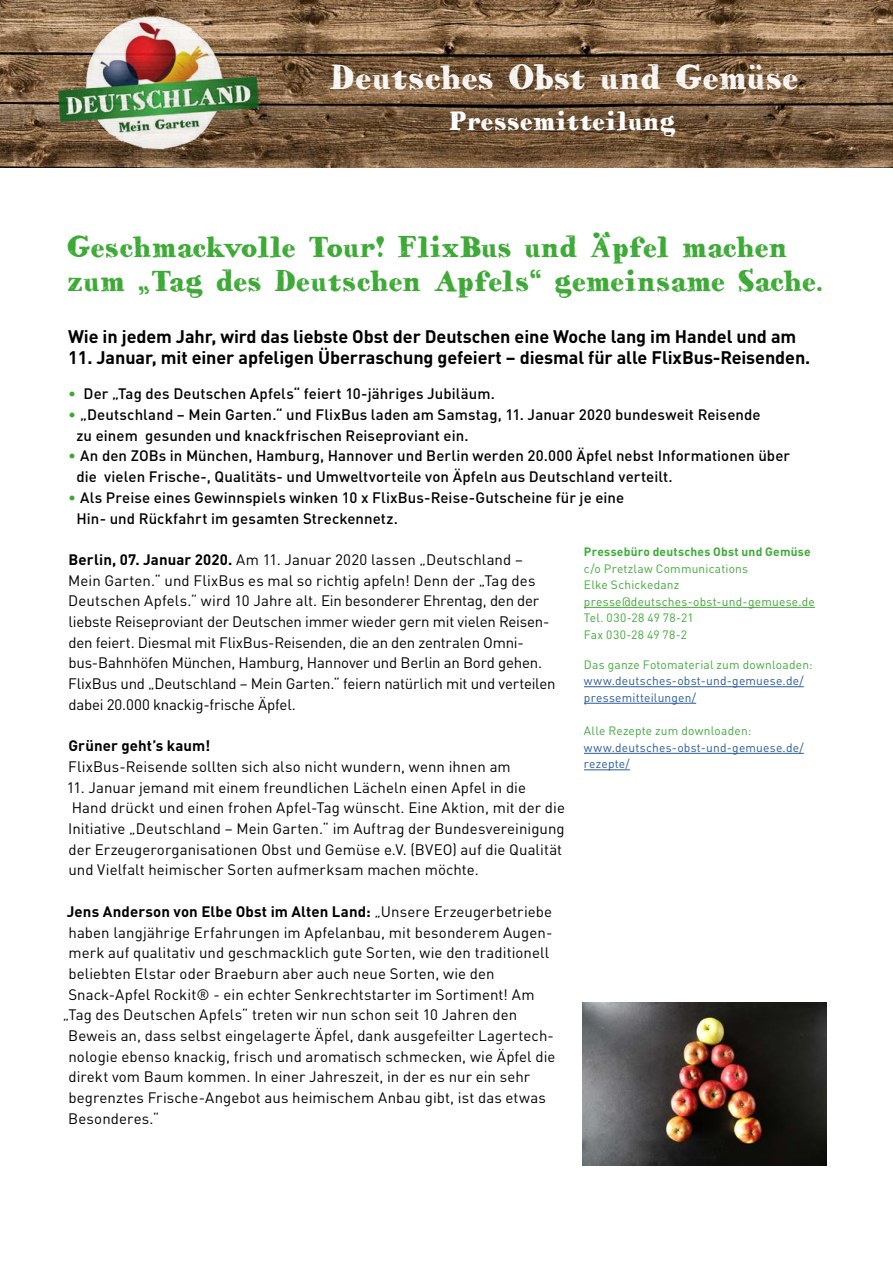
<style>
.page{position:relative;width:893px;height:1263px;background:#fff}
.page>*{position:absolute;margin:0;border:0;box-sizing:border-box;transform-origin:0 0}
.t1{font:34.5px "HVD Bodedo";color:#fff}
.t2{font:30px/33.8px "HVD Bodedo";letter-spacing:-.02em;color:#3daa36}
.t3{font:27px "HVD Bodedo";letter-spacing:-.005em;color:#fff}
.t4{font:700 18px "DIN Pro";letter-spacing:-.005em;color:#000}
.t5{font:15px/20.7px "DIN Pro";letter-spacing:.005em;color:#000}
.t6{font:500 15px/20.7px "DIN Pro";letter-spacing:.005em;color:#000}
.t7{font:700 15px "DIN Pro";letter-spacing:.01em;color:#000}
.t8{font:12px/16.5px "DIN Pro";letter-spacing:.015em;color:#3eab38}
.t9{font:12px/16.5px "DIN Pro";letter-spacing:.015em;color:#275b9b}
.t10{font:12px "DIN Pro";letter-spacing:.02em;color:#3fa535}
.t11{font:700 12px "DIN Pro";letter-spacing:.02em;color:#3eab38}
.s1{font-weight:400;color:#3fa535}
.s2{font-weight:700}
.s3{font-weight:400}
</style>
<div class="page">
<img style="left:0;top:0;width:518px;height:167px">
<img style="left:518px;top:0;width:375px;height:167px">
<hr style="left:584px;top:607px;width:231px;height:1px;background:#3fa535">
<hr style="left:584px;top:686px;width:220px;height:1px;background:#275b9b">
<hr style="left:584px;top:703px;width:112px;height:1px;background:#275b9b">
<hr style="left:584px;top:753px;width:220px;height:1px;background:#275b9b">
<hr style="left:584px;top:769px;width:46px;height:1px;background:#275b9b">
<img style="left:53px;top:9px;width:211px;height:151px">
<img style="left:582px;top:1002px;width:244px;height:163px">
<h1 class="t1" style="left:330px;top:55px;width:471px">Deutsches Obst und Gemüse</h1>
<h3 class="t3" style="left:450px;top:104px;width:228px">Pressemitteilung</h3>
<h2 class="t2" style="left:67px;top:230px;width:757px">Geschmackvolle Tour! FlixBus und Äpfel machen zum „Tag des Deutschen Apfels“ gemeinsame Sache.</h2>
<p class="t4" style="left:68px;top:321px;width:730px">Wie in jedem Jahr, wird das liebste Obst der Deutschen eine Woche lang im Handel und am</p>
<p class="t4" style="left:68px;top:343px;width:744px">11. Januar, mit einer apfeligen Überraschung gefeiert – diesmal für alle FlixBus-Reisenden.</p>
<p class="t6" style="left:68px;top:382px;width:429px"><span class="s1">•</span> Der „Tag des Deutschen Apfels“ feiert 10-jähriges Jubiläum.</p>
<p class="t6" style="left:77px;top:403px;width:686px;text-indent:-9px"><span class="s1">•</span> „Deutschland – Mein Garten.“ und FlixBus laden am Samstag, 11. Januar 2020 bundesweit Reisende zu einem gesunden und knackfrischen Reiseproviant ein.</p>
<p class="t6" style="left:77px;top:444px;width:715px;text-indent:-9px"><span class="s1">•</span> An den ZOBs in München, Hamburg, Hannover und Berlin werden 20.000 Äpfel nebst Informationen über die vielen Frische-, Qualitäts- und Umweltvorteile von Äpfeln aus Deutschland verteilt.</p>
<p class="t6" style="left:77px;top:485px;width:549px;text-indent:-9px"><span class="s1">•</span> Als Preise eines Gewinnspiels winken 10 x FlixBus-Reise-Gutscheine für je eine<br>Hin- und Rückfahrt im gesamten Streckennetz.</p>
<p class="t5" style="left:68px;top:548px;width:489px"><span class="s2">Berlin, 07. Januar 2020.</span> Am 11. Januar 2020 lassen „Deutschland – Mein Garten.“ und FlixBus es mal so richtig apfeln! Denn der „Tag des Deutschen Apfels.“ wird 10 Jahre alt. Ein besonderer Ehrentag, den der liebste Reiseproviant der Deutschen immer wieder gern mit vielen Reisen&shy;den feiert. Diesmal mit FlixBus-Reisenden, die an den zentralen Omni&shy;bus-Bahnhöfen München, Hamburg, Hannover und Berlin an Bord gehen.<br>FlixBus und „Deutschland – Mein Garten.“ feiern natürlich mit und verteilen dabei 20.000 knackig-frische Äpfel.</p>
<p class="t7" style="left:68px;top:733px;width:143px">Grüner geht’s kaum!</p>
<p class="t5" style="left:68px;top:755px;width:444px">FlixBus-Reisende sollten sich also nicht wundern, wenn ihnen am</p>
<p class="t5" style="left:67px;top:775px;width:500px">11. Januar jemand mit einem freundlichen Lächeln einen Apfel in die Hand drückt und einen frohen Apfel-Tag wünscht. Eine Aktion, mit der die Initiative „Deutschland – Mein Garten.“ im Auftrag der Bundesvereinigung der Erzeugerorganisationen Obst und Gemüse e.V. (BVEO) auf die Qualität und Vielfalt heimischer Sorten aufmerksam machen möchte.</p>
<p class="t7" style="left:67px;top:899px;width:487px">Jens Anderson von Elbe Obst im Alten Land: <span class="s3">„Unsere Erzeugerbetriebe</span></p>
<p class="t5" style="left:68px;top:920px;width:485px">haben langjährige Erfahrungen im Apfelanbau, mit besonderem Augen-</p>
<p class="t5" style="left:68px;top:941px;width:482px">merk auf qualitativ und geschmacklich gute Sorten, wie den traditionell</p>
<p class="t5" style="left:68px;top:962px;width:428px">beliebten Elstar oder Braeburn aber auch neue Sorten, wie den</p>
<p class="t5" style="left:68px;top:982px;width:468px">Snack-Apfel Rockit® - ein echter Senkrechtstarter im Sortiment! Am</p>
<p class="t5" style="left:63px;top:1003px;width:456px">„Tag des Deutschen Apfels“ treten wir nun schon seit 10 Jahren den</p>
<p class="t5" style="left:68px;top:1024px;width:487px">Beweis an, dass selbst eingelagerte Äpfel, dank ausgefeilter Lagertech-</p>
<p class="t5" style="left:68px;top:1044px;width:488px">nologie ebenso knackig, frisch und aromatisch schmecken, wie Äpfel die</p>
<p class="t5" style="left:68px;top:1065px;width:463px">direkt vom Baum kommen. In einer Jahreszeit, in der es nur ein sehr</p>
<p class="t5" style="left:68px;top:1086px;width:479px">begrenztes Frische-Angebot aus heimischem Anbau gibt, ist das etwas</p>
<p class="t5" style="left:68px;top:1106px;width:93px">Besonderes.“</p>
<p class="t11" style="left:584px;top:542px;width:228px">Pressebüro deutsches Obst und Gemüse</p>
<p class="t8" style="left:584px;top:559px;width:166px">c/o Pretzlaw Communications<br>Elke Schickedanz</p>
<p class="t10" style="left:584px;top:592px;width:232px">presse@deutsches-obst-und-gemuese.de</p>
<p class="t8" style="left:584px;top:608px;width:111px">Tel. 030-28 49 78-21<br>Fax 030-28 49 78-2</p>
<p class="t8" style="left:584px;top:655px;width:230px">Das ganze Fotomaterial zum downloaden:</p>
<p class="t9" style="left:584px;top:671px;width:221px">www.deutsches-obst-und-gemuese.de/ pressemitteilungen/</p>
<p class="t8" style="left:584px;top:721px;width:169px">Alle Rezepte zum downloaden:</p>
<p class="t9" style="left:584px;top:738px;width:221px">www.deutsches-obst-und-gemuese.de/ rezepte/</p>
</div>
